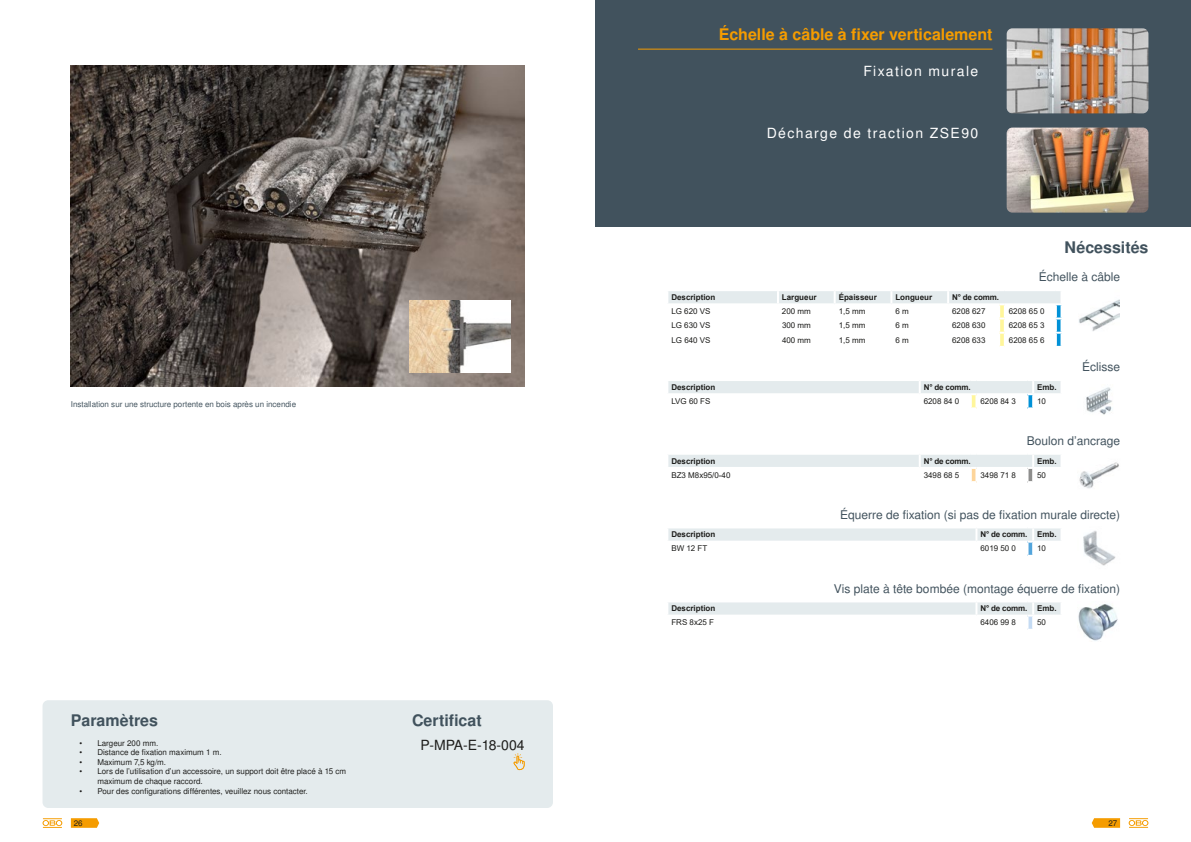
<style>
.page{position:relative;width:1191px;height:842px;background:#fff}
.page>*{position:absolute;margin:0;border:0;box-sizing:border-box;transform-origin:0 0}
.t1{font:700 16px "Nimbus San LOT";color:#f59c00}
.t2{font:700 16px "Nimbus San LOT";color:#41525d}
.t3{font:14px "Nimbus San LOT";letter-spacing:.1em;color:#fff}
.t4{font:14px "Nimbus San LOT";letter-spacing:-.005em;color:#1d1d1b}
.t5{font:12px "Nimbus San LOT";color:#41525d}
.t6{font:8px/9.6px "Nimbus San LOT";color:#1d1d1b}
.t7{font:8px "Arial";color:#1d1d1b}
.t8{font:700 8px "Arial";color:#1d1d1b}
.t9{font:8px "Nimbus San LOT";color:#41525d}
.t10{font:700 8px "Arial";letter-spacing:-.02em;color:#1d1d1b}
</style>
<div class="page">
<svg style="left:43px;top:818px;width:19px;height:10px"></svg>
<svg style="left:71px;top:818px;width:28px;height:10px"></svg>
<svg style="left:1128px;top:818px;width:20px;height:10px"></svg>
<svg style="left:1091px;top:818px;width:29px;height:10px"></svg>
<div style="left:595px;top:0;width:596px;height:227px;background:#41525d"></div>
<div style="left:43px;top:700px;width:510px;height:108px;background:#e4ebed;border-radius:6px"></div>
<hr style="left:638px;top:49px;width:354px;height:1px;background:#f59c00">
<img style="left:1006px;top:28px;width:142px;height:85px">
<img style="left:1006px;top:128px;width:142px;height:85px">
<svg style="left:1119px;top:299px;width:1px;height:19px"></svg>
<img style="left:1079px;top:299px;width:40px;height:32px">
<svg style="left:668px;top:291px;width:394px;height:56px"></svg>
<img style="left:1086px;top:387px;width:26px;height:28px">
<svg style="left:668px;top:381px;width:393px;height:28px"></svg>
<hr style="left:1033px;top:407px;width:29px;height:2px;background:#fff">
<img style="left:1079px;top:462px;width:40px;height:27px">
<svg style="left:668px;top:454px;width:393px;height:29px"></svg>
<hr style="left:1033px;top:481px;width:29px;height:2px;background:#fff">
<svg style="left:668px;top:528px;width:393px;height:28px"></svg>
<hr style="left:1033px;top:555px;width:29px;height:2px;background:#fff">
<img style="left:1078px;top:604px;width:40px;height:37px">
<svg style="left:668px;top:602px;width:393px;height:28px"></svg>
<hr style="left:1033px;top:629px;width:29px;height:2px;background:#fff">
<img style="left:1083px;top:531px;width:33px;height:35px">
<img style="left:71px;top:65px;width:453px;height:321px">
<img style="left:409px;top:301px;width:101px;height:71px">
<svg style="left:513px;top:753px;width:11px;height:17px"></svg>
<h1 class="t1" style="left:718px;top:25px;width:275px">Échelle à câble à fixer verticalement</h1>
<h2 class="t3" style="left:863px;top:63px;width:116px">Fixation murale</h2>
<h2 class="t3" style="left:766px;top:125px;width:213px">Décharge de traction ZSE90</h2>
<h1 class="t2" style="left:1064px;top:238px;width:85px">Nécessités</h1>
<h3 class="t5" style="left:1038px;top:270px;width:83px">Échelle à câble</h3>
<p class="t9" style="left:71px;top:399px;width:227px">Installation sur une structure portente en bois après un incendie</p>
<h1 class="t2" style="left:71px;top:711px;width:89px">Paramètres</h1>
<p class="t6" style="left:79px;top:738px;width:80px">• Largeur 200 mm.</p>
<p class="t6" style="left:79px;top:748px;width:144px">• Distance de fixation maximum 1 m.</p>
<p class="t6" style="left:79px;top:757px;width:88px">• Maximum 7,5 kg/m.</p>
<p class="t6" style="left:97px;top:767px;width:250px;text-indent:-18px">• Lors de l’utilisation d’un accessoire, un support doit être placé à 15 cm maximum de chaque raccord.</p>
<p class="t6" style="left:79px;top:786px;width:230px">• Pour des configurations différentes, veuillez nous contacter.</p>
<h1 class="t2" style="left:412px;top:711px;width:71px">Certificat</h1>
<h2 class="t4" style="left:420px;top:737px;width:105px">P-MPA-E-18-004</h2>
<p class="t8" style="left:671px;top:292px;width:46px">Description</p>
<p class="t8" style="left:782px;top:292px;width:36px">Largueur</p>
<p class="t8" style="left:838px;top:292px;width:40px">Épaisseur</p>
<p class="t8" style="left:895px;top:292px;width:38px">Longueur</p>
<p class="t8" style="left:952px;top:292px;width:48px">N° de comm.</p>
<p class="t7" style="left:671px;top:306px;width:41px">LG 620 VS</p>
<p class="t7" style="left:782px;top:306px;width:30px">200 mm</p>
<p class="t7" style="left:838px;top:306px;width:28px">1,5 mm</p>
<p class="t7" style="left:895px;top:306px;width:15px">6 m</p>
<p class="t7" style="left:952px;top:306px;width:35px">6208 627</p>
<p class="t7" style="left:1008px;top:306px;width:37px">6208 65 0</p>
<p class="t7" style="left:671px;top:320px;width:41px">LG 630 VS</p>
<p class="t7" style="left:782px;top:320px;width:30px">300 mm</p>
<p class="t7" style="left:838px;top:320px;width:28px">1,5 mm</p>
<p class="t7" style="left:895px;top:320px;width:15px">6 m</p>
<p class="t7" style="left:952px;top:320px;width:35px">6208 630</p>
<p class="t7" style="left:1009px;top:320px;width:37px">6208 65 3</p>
<p class="t7" style="left:671px;top:334px;width:41px">LG 640 VS</p>
<p class="t7" style="left:782px;top:334px;width:30px">400 mm</p>
<p class="t7" style="left:838px;top:334px;width:28px">1,5 mm</p>
<p class="t7" style="left:895px;top:334px;width:15px">6 m</p>
<p class="t7" style="left:952px;top:334px;width:35px">6208 633</p>
<p class="t7" style="left:1009px;top:334px;width:37px">6208 65 6</p>
<p class="t8" style="left:671px;top:381px;width:46px">Description</p>
<p class="t8" style="left:923px;top:381px;width:48px">N° de comm.</p>
<p class="t8" style="left:1037px;top:381px;width:21px">Emb.</p>
<p class="t7" style="left:671px;top:396px;width:40px">LVG 60 FS</p>
<p class="t7" style="left:923px;top:396px;width:37px">6208 84 0</p>
<p class="t7" style="left:980px;top:396px;width:37px">6208 84 3</p>
<p class="t7" style="left:1037px;top:396px;width:10px">10</p>
<h3 class="t5" style="left:1082px;top:360px;width:40px">Éclisse</h3>
<h3 class="t5" style="left:1026px;top:433px;width:95px">Boulon d’ancrage</h3>
<p class="t8" style="left:671px;top:455px;width:46px">Description</p>
<p class="t8" style="left:923px;top:455px;width:48px">N° de comm.</p>
<p class="t8" style="left:1037px;top:455px;width:21px">Emb.</p>
<p class="t7" style="left:671px;top:469px;width:61px">BZ3 M8x95/0-40</p>
<p class="t7" style="left:923px;top:469px;width:37px">3498 68 5</p>
<p class="t7" style="left:980px;top:469px;width:37px">3498 71 8</p>
<p class="t7" style="left:1037px;top:469px;width:10px">50</p>
<h3 class="t5" style="left:840px;top:507px;width:281px">Équerre de fixation (si pas de fixation murale directe)</h3>
<p class="t8" style="left:671px;top:529px;width:46px">Description</p>
<p class="t10" style="left:980px;top:529px;width:78px">N° de comm. Emb.</p>
<p class="t7" style="left:671px;top:543px;width:38px">BW 12 FT</p>
<p class="t7" style="left:980px;top:543px;width:37px">6019 50 0</p>
<p class="t7" style="left:1037px;top:543px;width:10px">10</p>
<h3 class="t5" style="left:834px;top:581px;width:288px">Vis plate à tête bombée (montage équerre de fixation)</h3>
<p class="t8" style="left:671px;top:603px;width:46px">Description</p>
<p class="t10" style="left:980px;top:603px;width:78px">N° de comm. Emb.</p>
<p class="t7" style="left:671px;top:617px;width:44px">FRS 8x25 F</p>
<p class="t7" style="left:980px;top:617px;width:37px">6406 99 8</p>
<p class="t7" style="left:1037px;top:617px;width:10px">50</p>
<p class="t6" style="left:74px;top:819px;width:10px">26</p>
<p class="t6" style="left:1108px;top:819px;width:10px">27</p>
</div>
